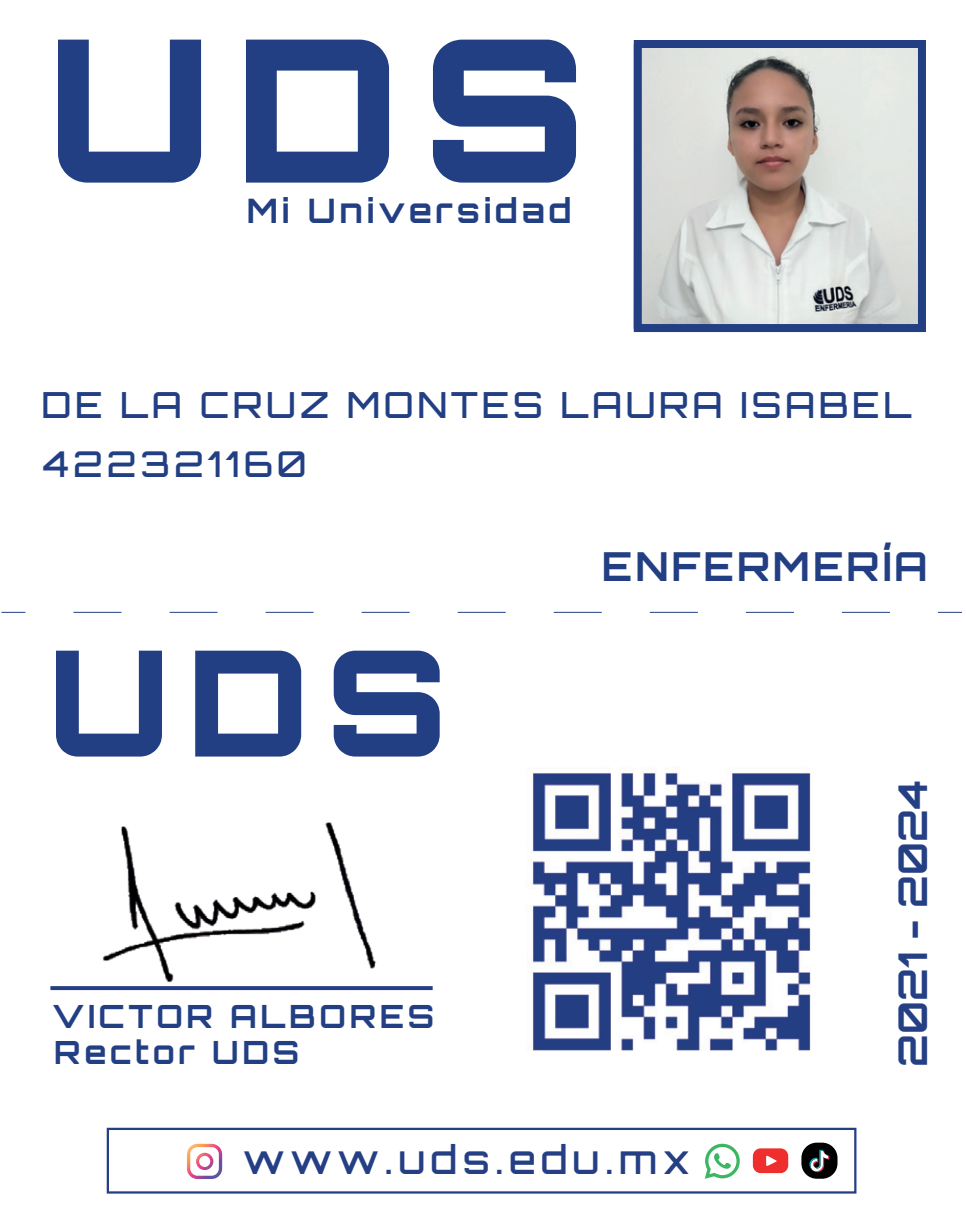
<style>
.page{position:relative;width:966px;height:1227px;background:#fff}
.page>*{position:absolute;margin:0;border:0;box-sizing:border-box;transform-origin:0 0}
.t1{font:700 40px "Orbitron";letter-spacing:.075em;color:#233f83}
.t2{font:700 39.6px "Orbitron";color:#243f84}
.t3{font:500 39.2px "Orbitron";letter-spacing:.135em;color:#243f84}
.t4{font:500 36px "Orbitron";letter-spacing:.1em;color:#233f83}
.t5{font:500 35.6px "Orbitron";letter-spacing:.115em;color:#233f83}
.t6{font:700 33.6px "Orbitron";letter-spacing:.115em;color:#233f83}
.t7{font:700 32px/36px "Orbitron";letter-spacing:.115em;color:#233f83}
</style>
<div class="page">
<img style="left:642px;top:49px;width:274px;height:274px">
<div style="left:633px;top:40px;width:292px;height:292px;border:8px solid #233f83"></div>
<svg style="left:58px;top:40px;width:143px;height:143px"></svg>
<svg style="left:246px;top:40px;width:143px;height:143px"></svg>
<svg style="left:433px;top:40px;width:143px;height:143px"></svg>
<svg style="left:56px;top:651px;width:106px;height:105px"></svg>
<svg style="left:195px;top:651px;width:106px;height:105px"></svg>
<svg style="left:334px;top:651px;width:105px;height:105px"></svg>
<div style="left:50px;top:986px;width:382px;height:4px;border:2px solid #233f83"></div>
<img style="left:94px;top:822px;width:288px;height:169px">
<svg style="left:187px;top:1144px;width:35px;height:35px"></svg>
<svg style="left:704px;top:1144px;width:35px;height:35px"></svg>
<svg style="left:752px;top:1148px;width:36px;height:25px"></svg>
<div style="left:107px;top:1128px;width:749px;height:65px;border:2px solid #243f84"></div>
<div style="left:801px;top:1143px;width:36px;height:36px;background:#000001;border-radius:15px"></div>
<svg style="left:809px;top:1150px;width:20px;height:22px"></svg>
<img style="left:531px;top:770px;width:280px;height:281px">
<svg style="left:1px;top:612px;width:24px;height:1px"></svg>
<svg style="left:73px;top:612px;width:817px;height:1px"></svg>
<svg style="left:938px;top:612px;width:23px;height:1px"></svg>
<p class="t6" style="left:247px;top:191px;width:326px">Mi Universidad</p>
<p class="t4" style="left:41px;top:382px;width:871px">DE LA CRUZ MONTES LAURA ISABEL</p>
<p class="t5" style="left:43px;top:442px;width:265px">422321160</p>
<p class="t7" style="left:52px;top:998px;width:383px">VICTOR ALBORES<br>Rector UDS</p>
<p class="t1" style="left:601px;top:542px;width:327px">ENFERMERÍA</p>
<p class="t2" style="left:888px;top:1067px;width:289px;rotate:-90deg">2021 - 2024</p>
<p class="t3" style="left:243px;top:1135px;width:448px">www.uds.edu.mx</p>
</div>
